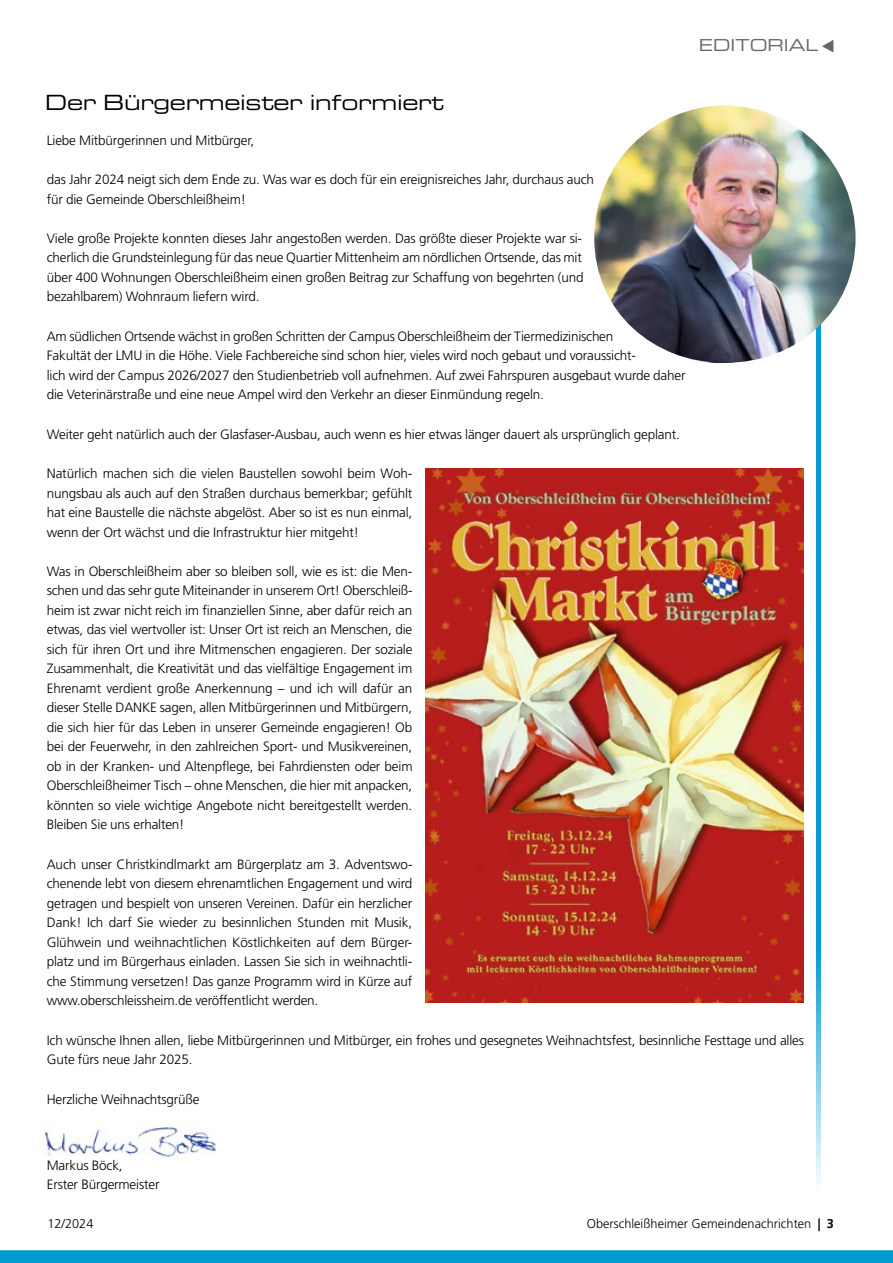
<style>
.page{position:relative;width:893px;height:1263px;background:#fff}
.page>*{position:absolute;margin:0;border:0;box-sizing:border-box;transform-origin:0 0}
.t1{font:21px "Eurostile LT Std Ex 2";letter-spacing:-.015em;color:#000}
.t2{font:16.5px "Eurostile LT Std Ex 2";color:#686867}
.t3{font:300 13.5px/19.5px "Frutiger LT Std";letter-spacing:-.015em;color:#000}
.t4{font:300 12.75px "Frutiger LT Std";color:#000}
.s1{font-weight:700}
</style>
<div class="page">
<svg style="left:822px;top:40px;width:11px;height:13px"></svg>
<svg style="left:0;top:1250px;width:893px;height:13px;background:#049cd0"></svg>
<svg style="left:816px;top:363px;width:5px;height:821px;background:#23a8d6"></svg>
<img style="left:594px;top:106px;width:261px;height:257px">
<img style="left:44px;top:1127px;width:172px;height:30px">
<img style="left:425px;top:469px;width:379px;height:533px">
<h1 class="t1" style="left:45px;top:89px;width:400px">Der Bürgermeister informiert</h1>
<p class="t2" style="left:699px;top:33px;width:121px">EDITORIAL</p>
<p class="t3" style="left:47px;top:130px;width:209px">Liebe Mitbürgerinnen und Mitbürger,</p>
<p class="t3" style="left:47px;top:170px;width:549px">das Jahr 2024 neigt sich dem Ende zu. Was war es doch für ein ereignisreiches Jahr, durchaus auch für die Gemeinde Oberschleißheim!</p>
<p class="t3" style="left:47px;top:229px;width:538px">Viele große Projekte konnten dieses Jahr angestoßen werden. Das größte dieser Projekte war si&shy;cherlich die Grundsteinlegung für das neue Quartier Mittenheim am nördlichen Ortsende, das mit über 400 Wohnungen Oberschleißheim einen großen Beitrag zur Schaffung von begehrten (und bezahlbarem) Wohnraum liefern wird.</p>
<p class="t3" style="left:47px;top:327px;width:640px">Am südlichen Ortsende wächst in großen Schritten der Campus Oberschleißheim der Tiermedizinischen<br>Fakultät der LMU in die Höhe. Viele Fachbereiche sind schon hier, vieles wird noch gebaut und voraussicht-<br>lich wird der Campus 2026/2027 den Studienbetrieb voll aufnehmen. Auf zwei Fahrspuren ausgebaut wurde daher die Veterinärstraße und eine neue Ampel wird den Verkehr an dieser Einmündung regeln.</p>
<p class="t3" style="left:47px;top:424px;width:635px">Weiter geht natürlich auch der Glasfaser-Ausbau, auch wenn es hier etwas länger dauert als ursprünglich geplant.</p>
<p class="t3" style="left:47px;top:464px;width:367px;text-align:justify">Natürlich machen sich die vielen Baustellen sowohl beim Woh&shy;nungsbau als auch auf den Straßen durchaus bemerkbar; gefühlt hat eine Baustelle die nächste abgelöst. Aber so ist es nun einmal, wenn der Ort wächst und die Infrastruktur hier mitgeht!</p>
<p class="t3" style="left:47px;top:562px;width:367px;text-align:justify">Was in Oberschleißheim aber so bleiben soll, wie es ist: die Men&shy;schen und das sehr gute Miteinander in unserem Ort! Oberschleiß&shy;heim ist zwar nicht reich im finanziellen Sinne, aber dafür reich an etwas, das viel wertvoller ist: Unser Ort ist reich an Menschen, die sich für ihren Ort und ihre Mitmenschen engagieren. Der soziale Zusammenhalt, die Kreativität und das vielfältige Engagement im Ehrenamt verdient große Anerkennung – und ich will dafür an dieser Stelle DANKE sagen, allen Mitbürgerinnen und Mitbürgern, die sich hier für das Leben in unserer Gemeinde engagieren! Ob bei der Feuerwehr, in den zahlreichen Sport- und Musikvereinen, ob in der Kranken- und Altenpflege, bei Fahrdiensten oder beim Oberschleißheimer Tisch – ohne Menschen, die hier mit anpacken, könnten so viele wichtige Angebote nicht bereitgestellt werden.<br>Bleiben Sie uns erhalten!</p>
<p class="t3" style="left:47px;top:854px;width:367px;text-align:justify">Auch unser Christkindlmarkt am Bürgerplatz am 3. Adventswo&shy;chenende lebt von diesem ehrenamtlichen Engagement und wird getragen und bespielt von unseren Vereinen. Dafür ein herzlicher Dank! Ich darf Sie wieder zu besinnlichen Stunden mit Musik, Glühwein und weihnachtlichen Köstlichkeiten auf dem Bürger&shy;platz und im Bürgerhaus einladen. Lassen Sie sich in weihnachtli&shy;che Stimmung versetzen! Das ganze Programm wird in Kürze auf www.oberschleissheim.de veröffentlicht werden.</p>
<p class="t3" style="left:47px;top:1030px;width:759px">Ich wünsche Ihnen allen, liebe Mitbürgerinnen und Mitbürger, ein frohes und gesegnetes Weihnachtsfest, besinnliche Festtage und alles<br>Gute fürs neue Jahr 2025.</p>
<p class="t3" style="left:47px;top:1089px;width:154px">Herzliche Weihnachtsgrüße</p>
<p class="t3" style="left:47px;top:1156px;width:114px;line-height:18.8px">Markus Böck,<br>Erster Bürgermeister</p>
<p class="t4" style="left:47px;top:1216px;width:48px">12/2024</p>
<p class="t4" style="left:587px;top:1216px;width:249px">Oberschleißheimer Gemeindenachrichten <span class="s1">| 3</span></p>
</div>
